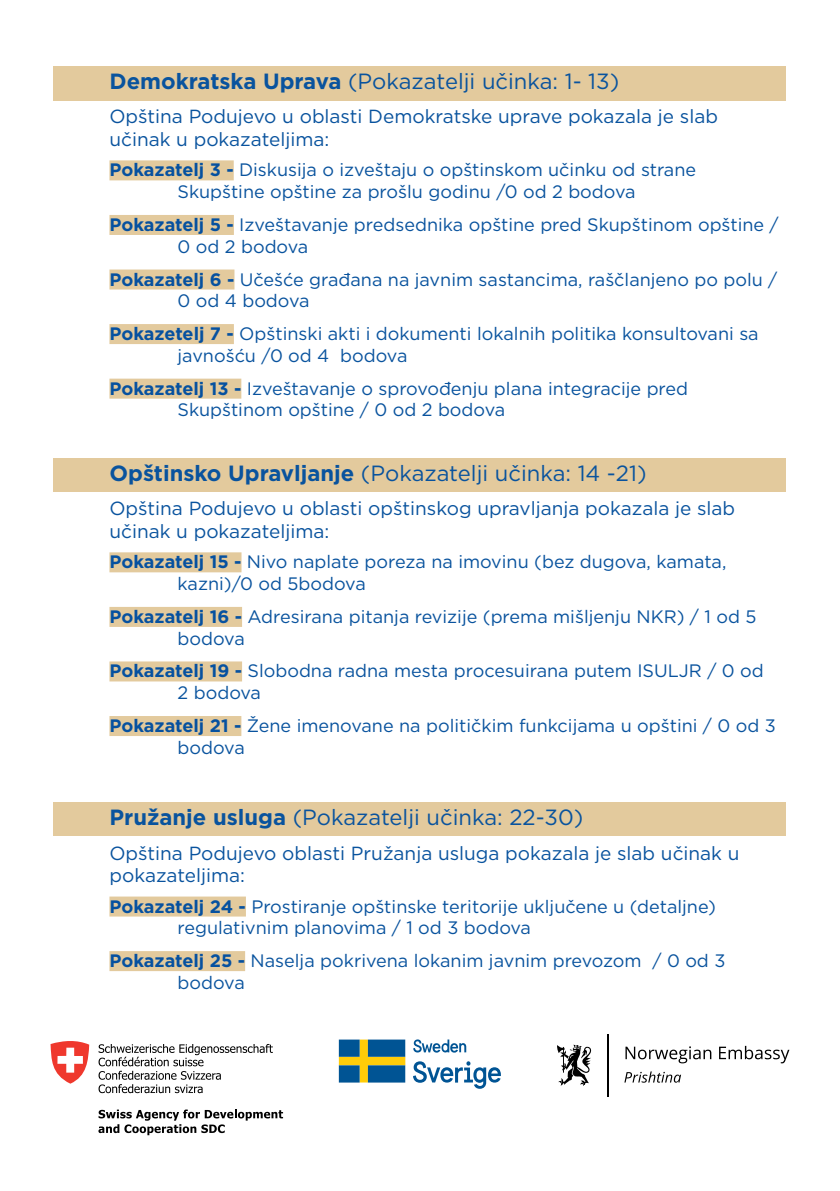
<style>
.page{position:relative;width:840px;height:1191px;background:#fff}
.page>*{position:absolute;margin:0;border:0;box-sizing:border-box;transform-origin:0 0}
.t1{font:22px "Gotham";color:#09539e}
.t2{font:19px/22.8px "Gotham";color:#09539e}
.t3{font:18px/21.6px "Gotham";color:#09539e}
.s1{font-weight:700}
.s2{font-weight:700;color:#0651a0}
</style>
<div class="page">
<div style="left:53px;top:66px;width:731px;height:34px;background:#e3ca9d"></div>
<div style="left:109px;top:160px;width:124px;height:20px;background:#e3ca9d"></div>
<div style="left:109px;top:215px;width:125px;height:20px;background:#e3ca9d"></div>
<div style="left:109px;top:269px;width:125px;height:20px;background:#e3ca9d"></div>
<div style="left:109px;top:324px;width:125px;height:20px;background:#e3ca9d"></div>
<div style="left:109px;top:378px;width:132px;height:20px;background:#e3ca9d"></div>
<div style="left:53px;top:458px;width:731px;height:33px;background:#e3ca9d"></div>
<div style="left:109px;top:552px;width:132px;height:20px;background:#e3ca9d"></div>
<div style="left:109px;top:607px;width:133px;height:20px;background:#e3ca9d"></div>
<div style="left:109px;top:661px;width:133px;height:20px;background:#e3ca9d"></div>
<div style="left:109px;top:716px;width:132px;height:20px;background:#e3ca9d"></div>
<div style="left:53px;top:802px;width:731px;height:33px;background:#e3ca9d"></div>
<div style="left:109px;top:896px;width:137px;height:20px;background:#e3ca9d"></div>
<div style="left:109px;top:951px;width:136px;height:20px;background:#e3ca9d"></div>
<svg style="left:50px;top:1041px;width:39px;height:42px"></svg>
<svg style="left:98px;top:1044px;width:175px;height:49px"></svg>
<svg style="left:98px;top:1109px;width:185px;height:26px"></svg>
<svg style="left:557px;top:1044px;width:34px;height:42px"></svg>
<hr style="left:607px;top:1034px;width:1px;height:62px;background:#000">
<svg style="left:625px;top:1046px;width:86px;height:17px"></svg>
<svg style="left:719px;top:1045px;width:70px;height:18px"></svg>
<svg style="left:624px;top:1071px;width:56px;height:11px"></svg>
<svg style="left:413px;top:1039px;width:87px;height:49px"></svg>
<svg style="left:338px;top:1039px;width:67px;height:43px;background:#517c70"></svg>
<p class="t1" style="left:109px;top:67px;width:511px"><span class="s1">Demokratska Uprava</span> (Pokazatelji učinka: 1- 13)</p>
<p class="t2" style="left:109px;top:105px;width:609px">Opština Podujevo u oblasti Demokratske uprave pokazala je slab učinak u pokazateljima:</p>
<p class="t3" style="left:109px;top:159px;width:588px;text-align:center"><span class="s2">Pokazatelj 3 -</span> Diskusija o izveštaju o opštinskom učinku od strane<br>Skupštine opštine za prošlu godinu /0 od 2 bodova</p>
<p class="t3" style="left:177px;top:213px;width:602px;text-indent:-68px"><span class="s2">Pokazatelj 5 -</span> Izveštavanje predsednika opštine pred Skupštinom opštine /<br>0 od 2 bodova</p>
<p class="t3" style="left:177px;top:268px;width:601px;text-indent:-68px"><span class="s2">Pokazatelj 6 -</span> Učešće građana na javnim sastancima, raščlanjeno po polu /<br>0 od 4 bodova</p>
<p class="t3" style="left:177px;top:322px;width:582px;text-indent:-68px"><span class="s2">Pokazetelj 7 -</span> Opštinski akti i dokumenti lokalnih politika konsultovani sa javnošću /0 od 4 bodova</p>
<p class="t3" style="left:177px;top:377px;width:512px;text-indent:-68px"><span class="s2">Pokazatelj 13 -</span> Izveštavanje o sprovođenju plana integracije pred<br>Skupštinom opštine / 0 od 2 bodova</p>
<p class="t1" style="left:109px;top:459px;width:538px"><span class="s1">Opštinsko Upravljanje</span> (Pokazatelji učinka: 14 -21)</p>
<p class="t2" style="left:109px;top:497px;width:627px">Opština Podujevo u oblasti opštinskog upravljanja pokazala je slab učinak u pokazateljima:</p>
<p class="t3" style="left:177px;top:551px;width:550px;text-indent:-68px"><span class="s2">Pokazatelj 15 -</span> Nivo naplate poreza na imovinu (bez dugova, kamata, kazni)/0 od 5bodova</p>
<p class="t3" style="left:177px;top:605px;width:580px;text-indent:-68px"><span class="s2">Pokazatelj 16 -</span> Adresirana pitanja revizije (prema mišljenju NKR) / 1 od 5 bodova</p>
<p class="t3" style="left:177px;top:660px;width:587px;text-indent:-68px"><span class="s2">Pokazatelj 19 -</span> Slobodna radna mesta procesuirana putem ISULJR / 0 od<br>2 bodova</p>
<p class="t3" style="left:177px;top:714px;width:599px;text-indent:-68px"><span class="s2">Pokazatelj 21 -</span> Žene imenovane na političkim funkcijama u opštini / 0 od 3 bodova</p>
<p class="t1" style="left:109px;top:803px;width:475px"><span class="s1">Pružanje usluga</span> (Pokazatelji učinka: 22-30)</p>
<p class="t2" style="left:109px;top:841px;width:631px">Opština Podujevo oblasti Pružanja usluga pokazala je slab učinak u pokazateljima:</p>
<p class="t3" style="left:177px;top:895px;width:539px;text-indent:-68px"><span class="s2">Pokazatelj 24 -</span> Prostiranje opštinske teritorije uključene u (detaljne) regulativnim planovima / 1 od 3 bodova</p>
<p class="t3" style="left:177px;top:949px;width:549px;text-indent:-68px"><span class="s2">Pokazatelj 25 -</span> Naselja pokrivena lokanim javnim prevozom / 0 od 3 bodova</p>
</div>
